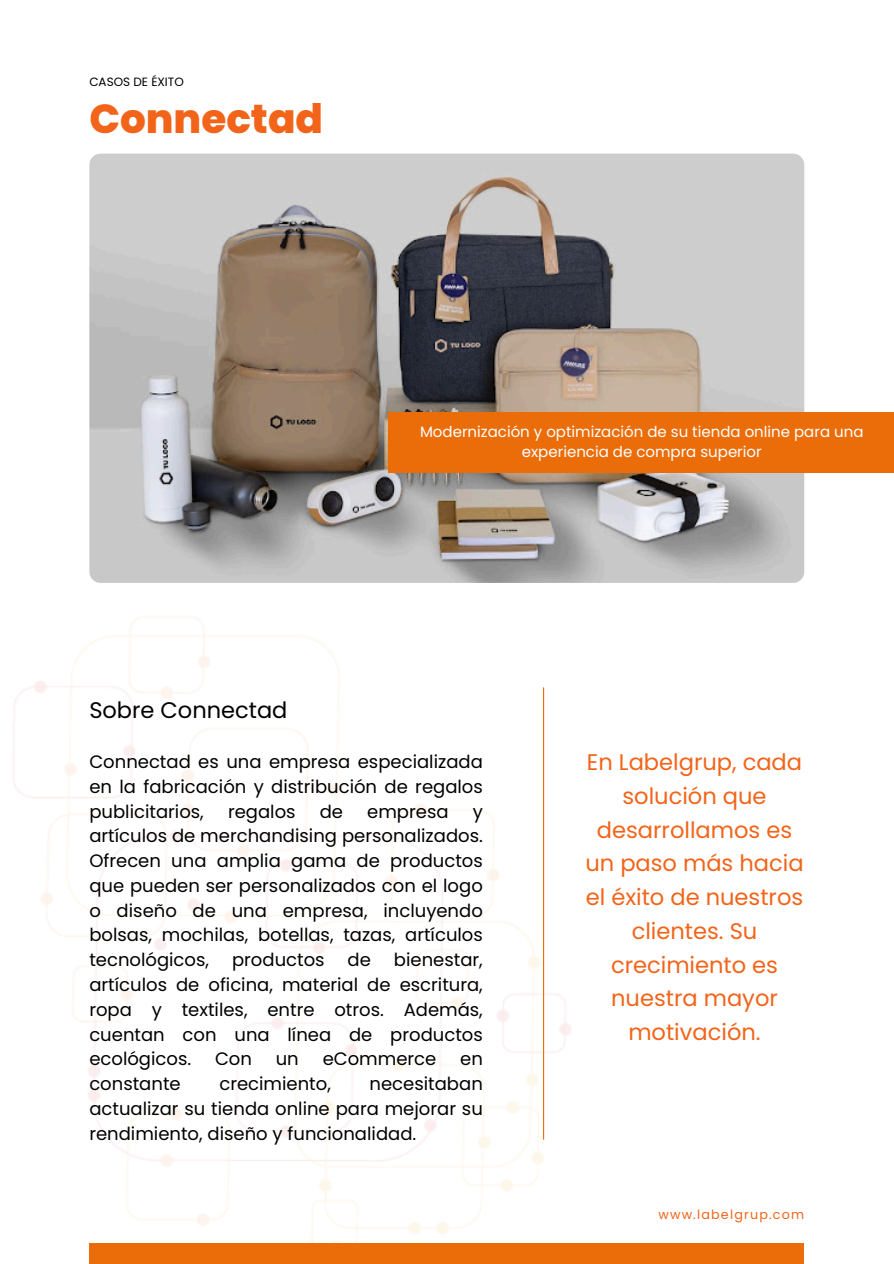
<style>
.page{position:relative;width:894px;height:1264px;background:#fff}
.page>*{position:absolute;margin:0;border:0;box-sizing:border-box;transform-origin:0 0}
.t1{font:800 40.5px "Poppins";color:#f26419}
.t2{font:22.5px/33.8px "Poppins";color:#f26419;text-align:center}
.t3{font:22.5px "Poppins";color:#000}
.t4{font:18px/24.8px "Poppins";color:#000;text-align:justify}
.t5{font:15px/20.2px "Poppins";color:#fff;text-align:center}
.t6{font:12.75px "Poppins";letter-spacing:.09em;color:#f26419}
.t7{font:12px "Poppins";color:#000}
</style>
<div class="page">
<img style="left:13px;top:153px;width:880px;height:1090px">
<hr style="left:543px;top:687px;width:1px;height:452px;background:#eb6d09">
<div style="left:89px;top:1243px;width:715px;height:20px;background:#eb6d09"></div>
<img style="left:89px;top:154px;width:715px;height:428px;border-radius:11px">
<div style="left:388px;top:412px;width:505px;height:60px;background:#eb6d09"></div>
<p class="t7" style="left:89px;top:73px;width:96px">CASOS DE ÉXITO</p>
<p class="t1" style="left:89px;top:90px;width:235px">Connectad</p>
<h5 class="t3" style="left:89px;top:694px;width:199px">Sobre Connectad</h5>
<h3 class="t5" style="left:420px;top:421px;width:445px">Modernización y optimización de su tienda online para una experiencia de compra superior</h3>
<h4 class="t4" style="left:89px;top:749px;width:395px">Connectad es una empresa especializada en la fabricación y distribución de regalos publicitarios,</h4>
<h4 class="t4" style="left:228px;top:799px;width:69px">regalos</h4>
<h4 class="t4" style="left:319px;top:799px;width:25px">de</h4>
<h4 class="t4" style="left:367px;top:799px;width:83px">empresa</h4>
<h4 class="t4" style="left:89px;top:799px;width:395px;text-indent:383px">y artículos de merchandising personalizados.<br>Ofrecen una amplia gama de productos que pueden ser personalizados con el logo o diseño de una empresa, incluyendo bolsas, mochilas, botellas, tazas, artículos tecnológicos,</h4>
<h4 class="t4" style="left:89px;top:947px;width:395px;text-indent:304px">bienestar, artículos de oficina, material de escritura, ropa y textiles, entre otros. Además, cuentan con una línea de productos ecológicos.</h4>
<h4 class="t4" style="left:232px;top:947px;width:94px">productos</h4>
<h4 class="t4" style="left:347px;top:947px;width:25px">de</h4>
<h4 class="t4" style="left:215px;top:1046px;width:38px">Con</h4>
<h4 class="t4" style="left:276px;top:1046px;width:25px">un</h4>
<h4 class="t4" style="left:322px;top:1046px;width:115px">eCommerce</h4>
<h4 class="t4" style="left:460px;top:1046px;width:24px">en</h4>
<h4 class="t4" style="left:89px;top:1071px;width:93px">constante</h4>
<h4 class="t4" style="left:219px;top:1071px;width:113px">crecimiento,</h4>
<h4 class="t4" style="left:89px;top:1071px;width:395px;text-indent:280px">necesitaban actualizar su tienda online para mejorar su rendimiento, diseño y funcionalidad.</h4>
<h1 class="t2" style="left:585px;top:745px;width:220px">En Labelgrup, cada solución que desarrollamos es un paso más hacia el éxito de nuestros clientes. Su crecimiento es nuestra mayor motivación.</h1>
<h2 class="t6" style="left:658px;top:1205px;width:147px">www.labelgrup.com</h2>
</div>
